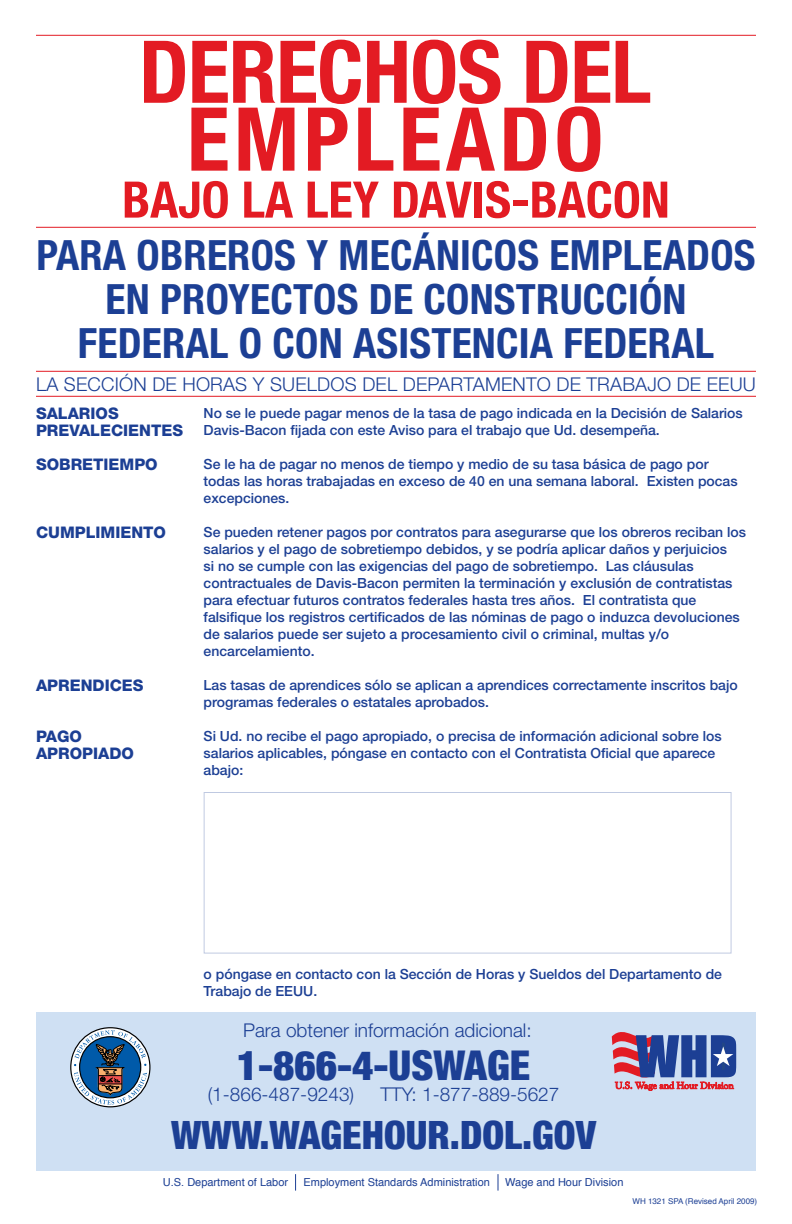
<style>
.page{position:relative;width:792px;height:1224px;background:#fff}
.page>*{position:absolute;margin:0;border:0;box-sizing:border-box;transform-origin:0 0}
.t1{font:700 condensed 88.2px "Helvetica Neue";letter-spacing:.05em;color:#e31b23}
.t2{font:700 condensed 86.7px "Helvetica Neue";letter-spacing:-.01em;color:#e31b23}
.t3{font:700 condensed 50.4px "Helvetica Neue";color:#e31b23}
.t4{font:700 condensed 41.8px/44px "Helvetica Neue";letter-spacing:.005em;color:#1c3f94;text-align:center}
.t5{font:900 condensed 41px "Helvetica Neue";color:#1c3f94}
.t6{font:900 condensed 39px "Helvetica Neue";color:#1c3f94}
.t7{font:300 19px "Helvetica Neue";color:#1c3f94}
.t8{font:800 16px/17px "Helvetica Neue";color:#1c3f94}
.t9{font:500 14px/17px "Helvetica Neue";color:#1c3f94}
.t10{font:11px "Helvetica";color:#1c3f94}
.t11{font:8px "Helvetica";color:#1c3f94}
</style>
<div class="page">
<div style="left:36px;top:1012px;width:720px;height:159px;background:#cfe0f3"></div>
<div style="left:70px;top:1027px;width:81px;height:80px;border:1px solid #000;border-radius:50%"></div>
<svg style="left:74px;top:1030px;width:73px;height:75px;background:#6d89a5"></svg>
<svg style="left:612px;top:1032px;width:124px;height:59px"></svg>
<svg style="left:295px;top:1174px;width:1px;height:17px"></svg>
<svg style="left:498px;top:1174px;width:1px;height:17px"></svg>
<hr style="left:36px;top:227px;width:720px;height:1px;background:#e31b23">
<hr style="left:36px;top:35px;width:720px;height:1px;background:#e31b23">
<hr style="left:36px;top:396px;width:720px;height:1px;background:#e31b23">
<hr style="left:36px;top:371px;width:720px;height:1px;background:#e31b23">
<h2 class="t2" style="left:139px;top:19px;width:514px">DERECHOS DEL</h2>
<h1 class="t1" style="left:187px;top:86px;width:418px">EMPLEADO</h1>
<h3 class="t3" style="left:122px;top:169px;width:549px">BAJO LA LEY DAVIS-BACON</h3>
<h3 class="t4" style="left:36px;top:232px;width:721px">PARA OBREROS Y MECÁNICOS EMPLEADOS<br>EN PROYECTOS DE CONSTRUCCIÓN<br>FEDERAL O CON ASISTENCIA FEDERAL</h3>
<h3 class="t7" style="left:36px;top:372px;width:721px">LA SECCIÓN DE HORAS Y SUELDOS DEL DEPARTAMENTO DE TRABAJO DE EEUU</h3>
<p class="t8" style="left:36px;top:405px;width:148px">SALARIOS<br>PREVALECIENTES</p>
<p class="t8" style="left:36px;top:456px;width:123px">SOBRETIEMPO</p>
<p class="t8" style="left:36px;top:524px;width:132px">CUMPLIMIENTO</p>
<p class="t8" style="left:36px;top:677px;width:104px">APRENDICES</p>
<p class="t8" style="left:36px;top:728px;width:100px">PAGO<br>APROPIADO</p>
<p class="t9" style="left:204px;top:404px;width:541px">No se le puede pagar menos de la tasa de pago indicada en la Decisión de Salarios<br>Davis-Bacon fijada con este Aviso para el trabajo que Ud. desempeña.</p>
<p class="t9" style="left:204px;top:455px;width:536px">Se le ha de pagar no menos de tiempo y medio de su tasa básica de pago por todas las horas trabajadas en exceso de 40 en una semana laboral. Existen pocas excepciones.</p>
<p class="t9" style="left:204px;top:523px;width:544px">Se pueden retener pagos por contratos para asegurarse que los obreros reciban los salarios y el pago de sobretiempo debidos, y se podría aplicar daños y perjuicios<br>si no se cumple con las exigencias del pago de sobretiempo. Las cláusulas contractuales de Davis-Bacon permiten la terminación y exclusión de contratistas para efectuar futuros contratos federales hasta tres años. El contratista que falsifique los registros certificados de las nóminas de pago o induzca devoluciones de salarios puede ser sujeto a procesamiento civil o criminal, multas y/o encarcelamiento.</p>
<p class="t9" style="left:204px;top:676px;width:536px">Las tasas de aprendices sólo se aplican a aprendices correctamente inscritos bajo programas federales o estatales aprobados.</p>
<p class="t9" style="left:204px;top:727px;width:520px">Si Ud. no recibe el pago apropiado, o precisa de información adicional sobre los salarios aplicables, póngase en contacto con el Contratista Oficial que aparece abajo:</p>
<p class="t9" style="left:204px;top:965px;width:520px">o póngase en contacto con la Sección de Horas y Sueldos del Departamento de<br>Trabajo de EEUU.</p>
<h3 class="t7" style="left:243px;top:1018px;width:290px">Para obtener información adicional:</h3>
<h3 class="t5" style="left:237px;top:1040px;width:295px">1-866-4-USWAGE</h3>
<h3 class="t7" style="left:208px;top:1083px;width:148px">(1-866-487-9243)</h3>
<h3 class="t7" style="left:381px;top:1083px;width:180px">TTY: 1-877-889-5627</h3>
<h3 class="t6" style="left:171px;top:1111px;width:426px">WWW.WAGEHOUR.DOL.GOV</h3>
<p class="t10" style="left:163px;top:1173px;width:127px">U.S. Department of Labor</p>
<p class="t10" style="left:304px;top:1173px;width:188px">Employment Standards Administration</p>
<p class="t10" style="left:505px;top:1173px;width:120px">Wage and Hour Division</p>
<p class="t11" style="left:633px;top:1195px;width:126px">WH 1321 SPA (Revised April 2009)</p>
</div>
